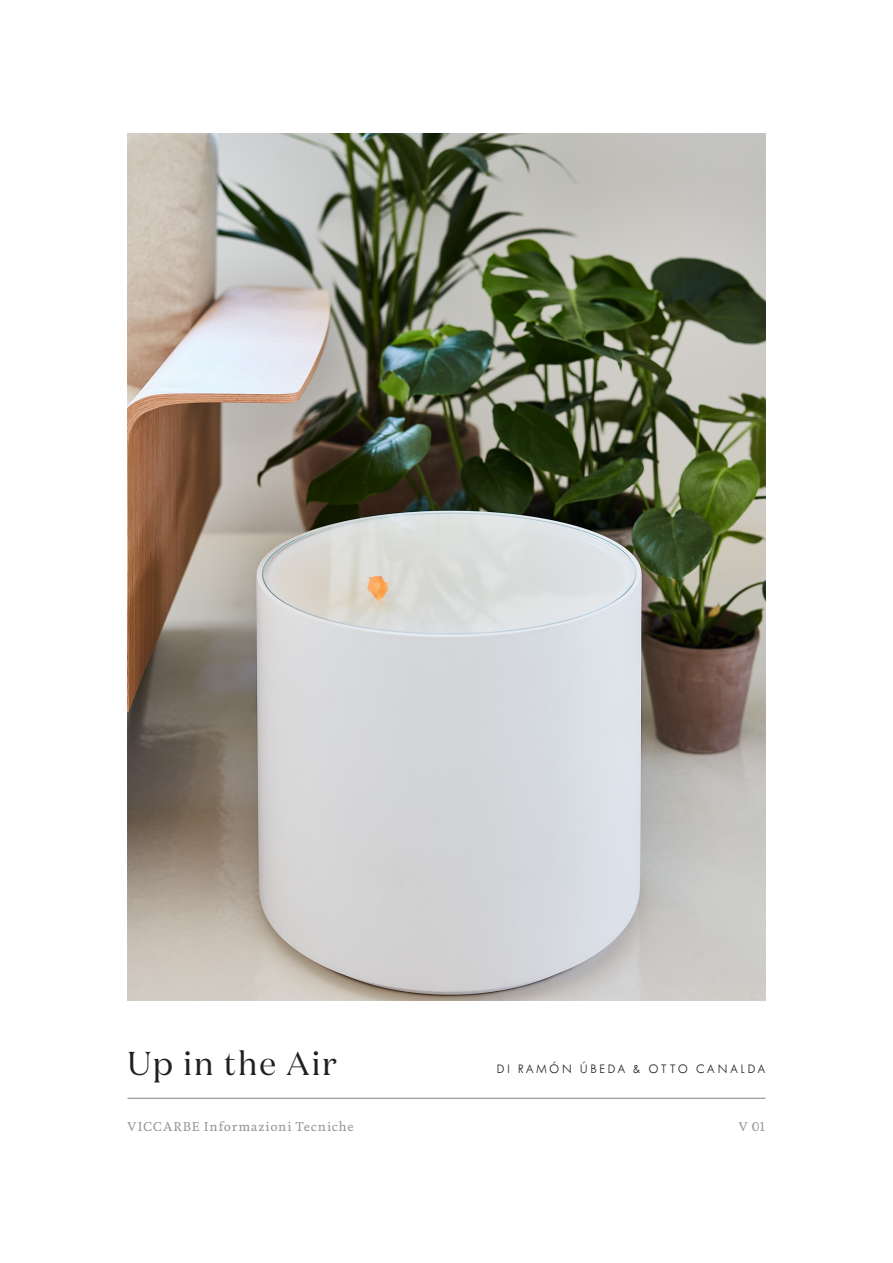
<style>
.page{position:relative;width:893px;height:1263px;background:#fff}
.page>*{position:absolute;margin:0;border:0;box-sizing:border-box;transform-origin:0 0}
.t1{font:33px "Domaine Display";letter-spacing:.06em;color:#231f20}
.t2{font:300 13.5px "Tw Cen MT Pro";letter-spacing:.18em;color:#231f20}
.t3{font:500 12px "Feijoa";letter-spacing:.075em;color:#939598}
</style>
<div class="page">
<img style="left:128px;top:133px;width:637px;height:868px">
<hr style="left:128px;top:1098px;width:637px;height:1px;background:#808285">
<p class="t1" style="left:128px;top:1043px;width:211px">Up in the Air</p>
<p class="t2" style="left:497px;top:1061px;width:270px">DI RAMÓN ÚBEDA &amp; OTTO CANALDA</p>
<p class="t3" style="left:128px;top:1119px;width:228px">VICCARBE Informazioni Tecniche</p>
<p class="t3" style="left:739px;top:1119px;width:28px">V 01</p>
</div>
